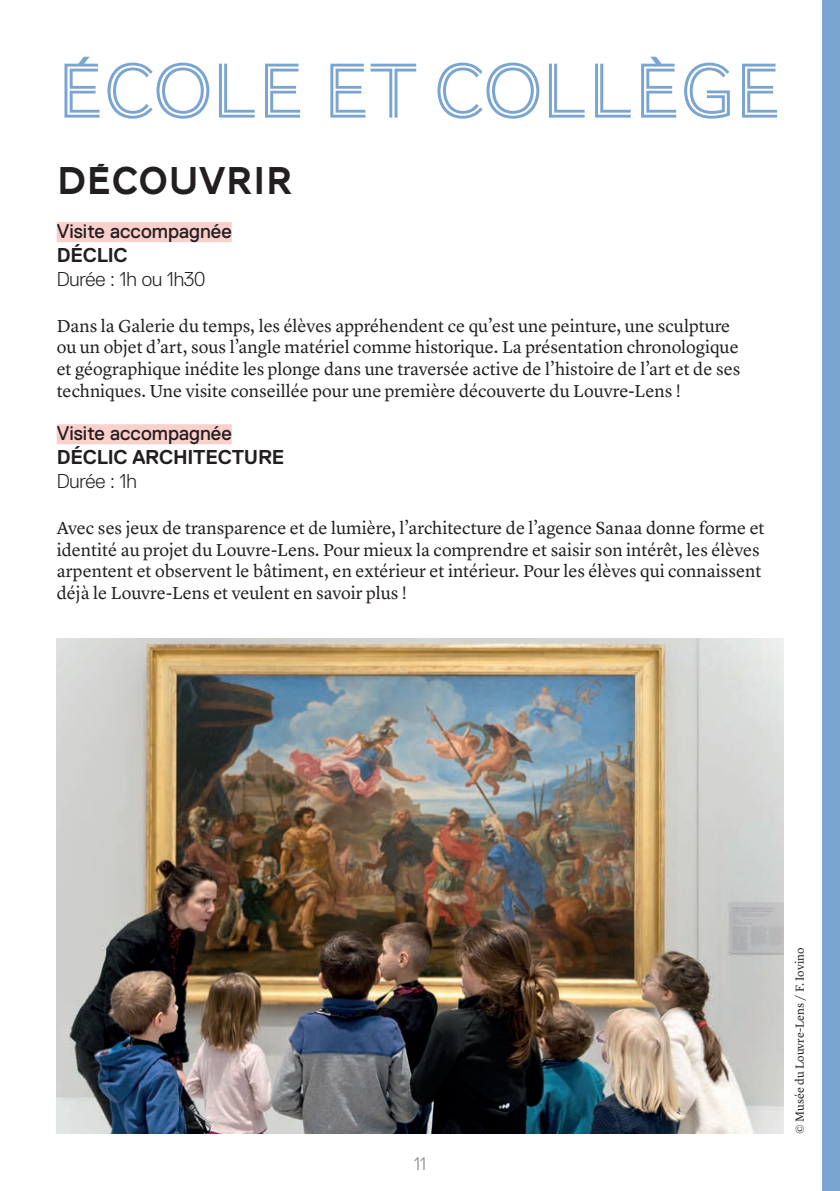
<style>
.page{position:relative;width:840px;height:1191px;background:#fff}
.page>*{position:absolute;margin:0;border:0;box-sizing:border-box;transform-origin:0 0}
.t1{font:80px "AW Conqueror Inline";letter-spacing:-.03em;color:#7ba5d1}
.t2{font:40px "AW Conqueror Carved One";color:#231f20}
.t3{font:20px "Replica";color:#231f20}
.t4{font:700 20px "Replica";letter-spacing:-.01em;color:#231f20}
.t5{font:300 20px "Replica";letter-spacing:-.01em;color:#231f20}
.t6{font:18px/21.6px "Lyon Text";color:#231f20}
.t7{font:300 18px "Replica";color:#808285}
.t8{font:12px "Lyon Text";color:#231f20}
</style>
<div class="page">
<div style="left:822px;top:0;width:17px;height:1191px;background:#7ba5d1"></div>
<div style="left:57px;top:222px;width:174px;height:20px;background:#fbcfcb"></div>
<div style="left:57px;top:424px;width:174px;height:20px;background:#fbcfcb"></div>
<img style="left:57px;top:638px;width:725px;height:496px">
<h1 class="t1" style="left:56px;top:53px;width:728px">ÉCOLE ET COLLÈGE</h1>
<h2 class="t2" style="left:57px;top:162px;width:238px">DÉCOUVRIR</h2>
<p class="t3" style="left:57px;top:220px;width:176px">Visite accompagnée</p>
<p class="t4" style="left:57px;top:244px;width:72px">DÉCLIC</p>
<p class="t5" style="left:57px;top:268px;width:150px">Durée : 1h ou 1h30</p>
<p class="t6" style="left:57px;top:313px;width:684px">Dans la Galerie du temps, les élèves appréhendent ce qu’est une peinture, une sculpture ou un objet d’art, sous l’angle matériel comme historique. La présentation chronologique et géographique inédite les plonge dans une traversée active de l’histoire de l’art et de ses techniques. Une visite conseillée pour une première découverte du Louvre-Lens !</p>
<p class="t3" style="left:57px;top:422px;width:176px">Visite accompagnée</p>
<p class="t4" style="left:57px;top:446px;width:229px">DÉCLIC ARCHITECTURE</p>
<p class="t5" style="left:57px;top:470px;width:82px">Durée : 1h</p>
<p class="t6" style="left:57px;top:515px;width:709px">Avec ses jeux de transparence et de lumière, l’architecture de l’agence Sanaa donne forme et identité au projet du Louvre-Lens. Pour mieux la comprendre et saisir son intérêt, les élèves arpentent et observent le bâtiment, en extérieur et intérieur. Pour les élèves qui connaissent déjà le Louvre-Lens et veulent en savoir plus !</p>
<p class="t7" style="left:413px;top:1153px;width:14px">11</p>
<p class="t8" style="left:790px;top:1134px;width:188px;rotate:-90deg">© Musée du Louvre-Lens / F. Iovino</p>
</div>
